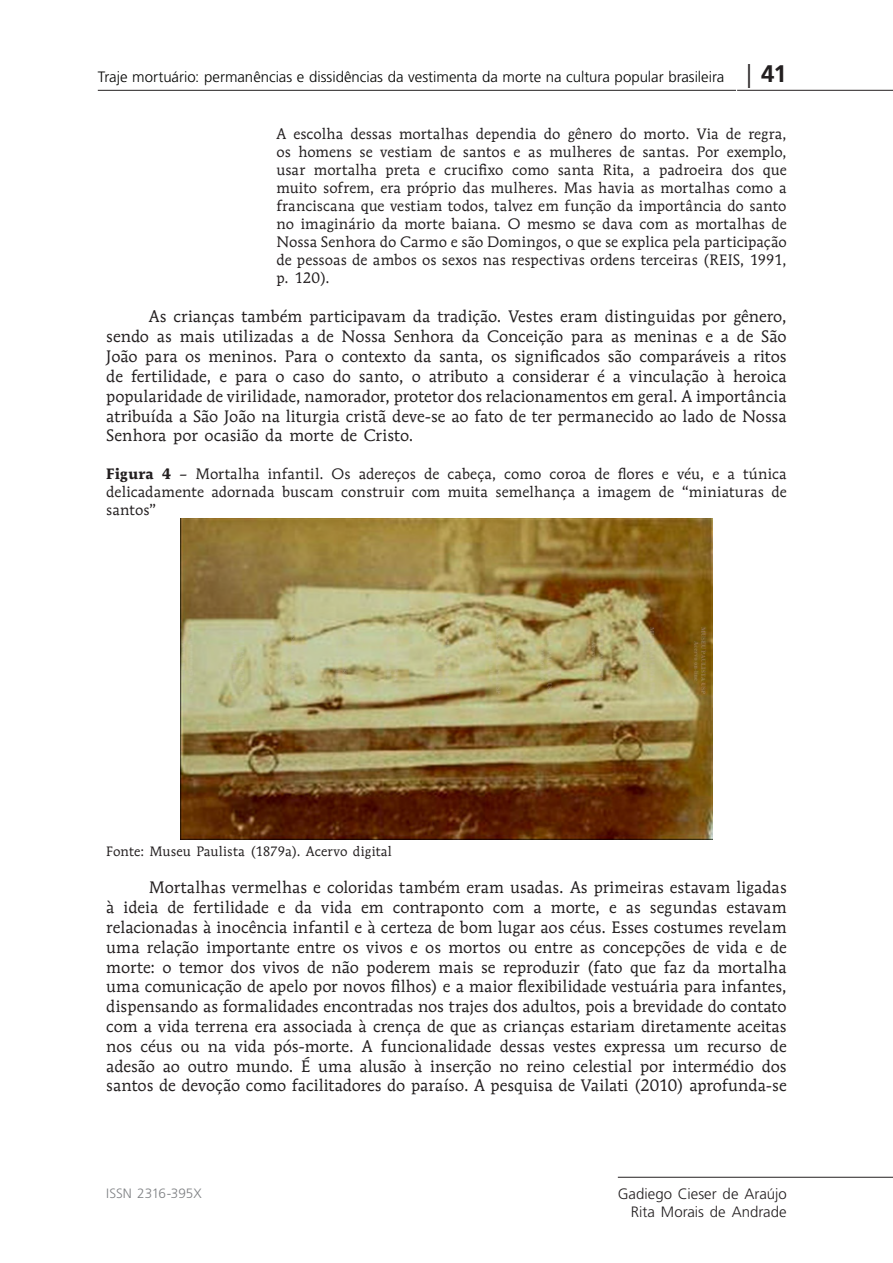
<style>
.page{position:relative;width:893px;height:1263px;background:#fff}
.page>*{position:absolute;margin:0;border:0;box-sizing:border-box;transform-origin:0 0}
._01_corpo_do_texto{font:16.5px/19.8px "Mendoza Roman Std";color:#231f20;text-align:justify}
._01_citacao{font:15px/18px "Mendoza Roman Std";letter-spacing:.01em;color:#231f20;text-align:justify}
._05_legenda_em_cima{font:15px/18px "Mendoza Roman Std";letter-spacing:.01em;color:#231f20;text-align:justify}
.t1{font:300 15px "Frutiger LT Std";color:#040503}
.t2{font:300 15px/18px "Frutiger LT Std";color:#231f20;text-align:right}
._06_fonte_em_baixo{font:13.5px "Mendoza Roman Std";letter-spacing:.01em;color:#231f20}
.t3{font:300 13.5px "Frutiger LT Std";color:#808285}
.s1{font-size:24px;color:#231f20}
.s2{font-weight:700;font-size:24px;color:#231f20}
.s3{font-weight:700}
</style>
<div class="page">
<hr style="left:737px;top:90px;width:156px;height:1px;background:#231f20">
<hr style="left:98px;top:90px;width:638px;height:1px;background:#231f20">
<hr style="left:618px;top:1177px;width:275px;height:1px;background:#231f20">
<img style="left:181px;top:518px;width:531px;height:321px">
<p class="t1" style="left:98px;top:68px;width:690px">Traje mortuário: permanências e dissidências da vestimenta da morte na cultura popular brasileira <span class="s1">|</span> <span class="s2">41</span></p>
<p class="_01_citacao" style="left:276px;top:125px;width:512px">A escolha dessas mortalhas dependia do gênero do morto. Via de regra, os homens se vestiam de santos e as mulheres de santas. Por exemplo, usar mortalha preta e crucifixo como santa Rita, a padroeira dos que muito sofrem, era próprio das mulheres. Mas havia as mortalhas como a franciscana que vestiam todos, talvez em função da importância do santo no imaginário da morte baiana. O mesmo se dava com as mortalhas de Nossa Senhora do Carmo e são Domingos, o que se explica pela participação de pessoas de ambos os sexos nas respectivas ordens terceiras (REIS, 1991, p. 120).</p>
<p class="_01_corpo_do_texto" style="left:106px;top:307px;width:682px;text-indent:43px">As crianças também participavam da tradição. Vestes eram distinguidas por gênero, sendo as mais utilizadas a de Nossa Senhora da Conceição para as meninas e a de São João para os meninos. Para o contexto da santa, os significados são comparáveis a ritos de fertilidade, e para o caso do santo, o atributo a considerar é a vinculação à heroica popularidade de virilidade, namorador, protetor dos relacionamentos em geral. A importância atribuída a São João na liturgia cristã deve-se ao fato de ter permanecido ao lado de Nossa Senhora por ocasião da morte de Cristo.</p>
<p class="_05_legenda_em_cima" style="left:106px;top:465px;width:682px"><span class="s3">Figura 4</span> – Mortalha infantil. Os adereços de cabeça, como coroa de flores e véu, e a túnica delicadamente adornada buscam construir com muita semelhança a imagem de “miniaturas de santos”</p>
<p class="_06_fonte_em_baixo" style="left:106px;top:843px;width:287px">Fonte: Museu Paulista (1879a). Acervo digital</p>
<p class="_01_corpo_do_texto" style="left:106px;top:878px;width:682px;text-indent:43px">Mortalhas vermelhas e coloridas também eram usadas. As primeiras estavam ligadas à ideia de fertilidade e da vida em contraponto com a morte, e as segundas estavam relacionadas à inocência infantil e à certeza de bom lugar aos céus. Esses costumes revelam uma relação importante entre os vivos e os mortos ou entre as concepções de vida e de morte: o temor dos vivos de não poderem mais se reproduzir (fato que faz da mortalha uma comunicação de apelo por novos filhos) e a maior flexibilidade vestuária para infantes, dispensando as formalidades encontradas nos trajes dos adultos, pois a brevidade do contato com a vida terrena era associada à crença de que as crianças estariam diretamente aceitas nos céus ou na vida pós-morte. A funcionalidade dessas vestes expressa um recurso de adesão ao outro mundo. É uma alusão à inserção no reino celestial por intermédio dos santos de devoção como facilitadores do paraíso. A pesquisa de Vailati (2010) aprofunda-se</p>
<p class="t3" style="left:106px;top:1186px;width:97px">ISSN 2316-395X</p>
<p class="t2" style="left:618px;top:1185px;width:170px">Gadiego Cieser de Araújo<br>Rita Morais de Andrade</p>
</div>
